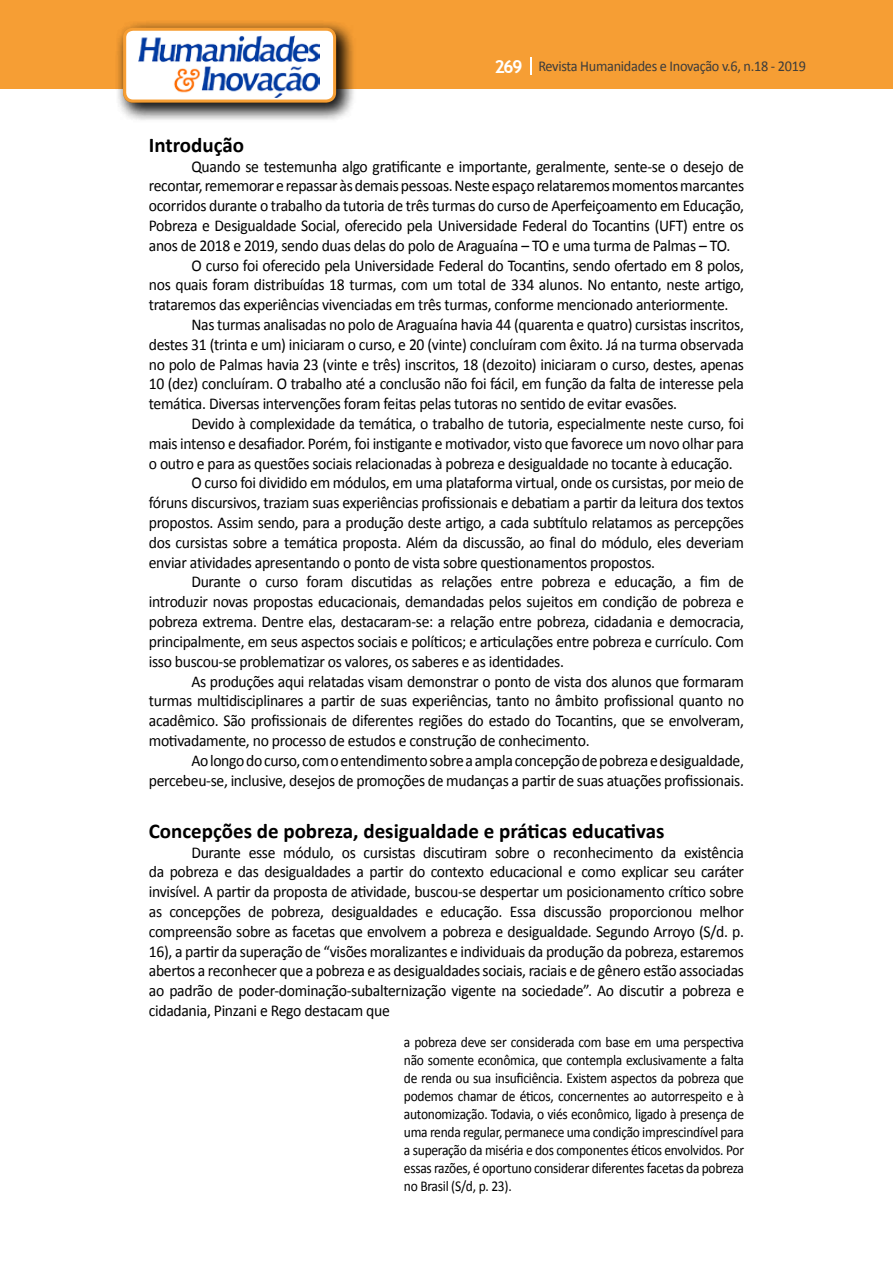
<style>
.page{position:relative;width:893px;height:1263px;background:#fff}
.page>*{position:absolute;margin:0;border:0;box-sizing:border-box;transform-origin:0 0}
.t1{font:700 21px "Calibri";color:#000}
.t2{font:16.5px/19.8px "Calibri";letter-spacing:-.02em;color:#000;text-align:justify;scale:.95 1}
.t3{font:15px/18px "Calibri";letter-spacing:-.02em;color:#000;text-align:justify;scale:.9 1}
.t4{font:15px "Calibri";letter-spacing:-.02em;color:#3c3c3b;scale:.95 1}
.s1{font-family:"Trebuchet MS";font-weight:700;font-size:18px;color:#fff}
</style>
<div class="page">
<div style="left:0;top:0;width:893px;height:88px;background:#f69e34"></div>
<svg style="left:530px;top:57px;width:2px;height:18px"></svg>
<div style="left:115px;top:19px;width:241px;height:104px;background:#000;opacity:.75"></div>
<div style="left:125px;top:29px;width:210px;height:72px;background:#fff;border-radius:9px"></div>
<img style="left:138px;top:35px;width:181px;height:62px">
<div style="left:123px;top:28px;width:213px;height:75px;border:3px solid #f69e34;border-radius:9px"></div>
<p class="t4" style="left:495px;top:57px;width:329px"><span class="s1">269</span> Revista Humanidades e Inovação v.6, n.18 - 2019</p>
<p class="t1" style="left:149px;top:130px;width:97px">Introdução</p>
<p class="t2" style="left:191px;top:156px;width:583px">Quando se testemunha algo gratificante e importante, geralmente, sente-se o desejo de</p>
<p class="t2" style="left:149px;top:176px;width:628px">recontar, rememorar e repassar às demais pessoas. Neste espaço relataremos momentos marcantes</p>
<p class="t2" style="left:149px;top:196px;width:628px">ocorridos durante o trabalho da tutoria de três turmas do curso de Aperfeiçoamento em Educação,</p>
<p class="t2" style="left:149px;top:216px;width:628px">Pobreza e Desigualdade Social, oferecido pela Universidade Federal do Tocantins (UFT) entre os</p>
<p class="t2" style="left:149px;top:235px;width:614px">anos de 2018 e 2019, sendo duas delas do polo de Araguaína – TO e uma turma de Palmas – TO.</p>
<p class="t2" style="left:191px;top:255px;width:583px">O curso foi oferecido pela Universidade Federal do Tocantins, sendo ofertado em 8 polos,</p>
<p class="t2" style="left:149px;top:275px;width:628px">nos quais foram distribuídas 18 turmas, com um total de 334 alunos. No entanto, neste artigo,</p>
<p class="t2" style="left:149px;top:295px;width:612px">trataremos das experiências vivenciadas em três turmas, conforme mencionado anteriormente.</p>
<p class="t2" style="left:191px;top:315px;width:583px">Nas turmas analisadas no polo de Araguaína havia 44 (quarenta e quatro) cursistas inscritos,</p>
<p class="t2" style="left:149px;top:334px;width:628px">destes 31 (trinta e um) iniciaram o curso, e 20 (vinte) concluíram com êxito. Já na turma observada</p>
<p class="t2" style="left:149px;top:354px;width:628px">no polo de Palmas havia 23 (vinte e três) inscritos, 18 (dezoito) iniciaram o curso, destes, apenas</p>
<p class="t2" style="left:149px;top:374px;width:628px">10 (dez) concluíram. O trabalho até a conclusão não foi fácil, em função da falta de interesse pela</p>
<p class="t2" style="left:149px;top:394px;width:558px">temática. Diversas intervenções foram feitas pelas tutoras no sentido de evitar evasões.</p>
<p class="t2" style="left:191px;top:414px;width:583px">Devido à complexidade da temática, o trabalho de tutoria, especialmente neste curso, foi</p>
<p class="t2" style="left:149px;top:433px;width:628px">mais intenso e desafiador. Porém, foi instigante e motivador, visto que favorece um novo olhar para</p>
<p class="t2" style="left:149px;top:453px;width:616px">o outro e para as questões sociais relacionadas à pobreza e desigualdade no tocante à educação.</p>
<p class="t2" style="left:191px;top:473px;width:583px">O curso foi dividido em módulos, em uma plataforma virtual, onde os cursistas, por meio de</p>
<p class="t2" style="left:149px;top:493px;width:628px">fóruns discursivos, traziam suas experiências profissionais e debatiam a partir da leitura dos textos</p>
<p class="t2" style="left:149px;top:513px;width:628px">propostos. Assim sendo, para a produção deste artigo, a cada subtítulo relatamos as percepções</p>
<p class="t2" style="left:149px;top:532px;width:628px">dos cursistas sobre a temática proposta. Além da discussão, ao final do módulo, eles deveriam</p>
<p class="t2" style="left:149px;top:552px;width:534px">enviar atividades apresentando o ponto de vista sobre questionamentos propostos.</p>
<p class="t2" style="left:191px;top:572px;width:583px">Durante o curso foram discutidas as relações entre pobreza e educação, a fim de</p>
<p class="t2" style="left:149px;top:592px;width:628px">introduzir novas propostas educacionais, demandadas pelos sujeitos em condição de pobreza e</p>
<p class="t2" style="left:149px;top:612px;width:628px">pobreza extrema. Dentre elas, destacaram-se: a relação entre pobreza, cidadania e democracia,</p>
<p class="t2" style="left:149px;top:631px;width:628px">principalmente, em seus aspectos sociais e políticos; e articulações entre pobreza e currículo. Com</p>
<p class="t2" style="left:149px;top:651px;width:439px">isso buscou-se problematizar os valores, os saberes e as identidades.</p>
<p class="t2" style="left:191px;top:671px;width:583px">As produções aqui relatadas visam demonstrar o ponto de vista dos alunos que formaram</p>
<p class="t2" style="left:149px;top:691px;width:628px">turmas multidisciplinares a partir de suas experiências, tanto no âmbito profissional quanto no</p>
<p class="t2" style="left:149px;top:711px;width:628px">acadêmico. São profissionais de diferentes regiões do estado do Tocantins, que se envolveram,</p>
<p class="t2" style="left:149px;top:730px;width:465px">motivadamente, no processo de estudos e construção de conhecimento.</p>
<p class="t2" style="left:191px;top:750px;width:583px">Ao longo do curso, com o entendimento sobre a ampla concepção de pobreza e desigualdade,</p>
<p class="t2" style="left:149px;top:770px;width:628px">percebeu-se, inclusive, desejos de promoções de mudanças a partir de suas atuações profissionais.</p>
<p class="t1" style="left:149px;top:816px;width:517px">Concepções de pobreza, desigualdade e práticas educativas</p>
<p class="t2" style="left:149px;top:842px;width:628px;text-indent:43px">Durante esse módulo, os cursistas discutiram sobre o reconhecimento da existência da pobreza e das desigualdades a partir do contexto educacional e como explicar seu caráter invisível. A partir da proposta de atividade, buscou-se despertar um posicionamento crítico sobre as concepções de pobreza, desigualdades e educação. Essa discussão proporcionou melhor compreensão sobre as facetas que envolvem a pobreza e desigualdade. Segundo Arroyo (S/d. p.<br>16), a partir da superação de “visões moralizantes e individuais da produção da pobreza, estaremos abertos a reconhecer que a pobreza e as desigualdades sociais, raciais e de gênero estão associadas ao padrão de poder-dominação-subalternização vigente na sociedade”. Ao discutir a pobreza e cidadania, Pinzani e Rego destacam que</p>
<p class="t3" style="left:404px;top:1033px;width:379px">a pobreza deve ser considerada com base em uma perspectiva não somente econômica, que contempla exclusivamente a falta de renda ou sua insuficiência. Existem aspectos da pobreza que podemos chamar de éticos, concernentes ao autorrespeito e à autonomização. Todavia, o viés econômico, ligado à presença de uma renda regular, permanece uma condição imprescindível para a superação da miséria e dos componentes éticos envolvidos. Por essas razões, é oportuno considerar diferentes facetas da pobreza no Brasil (S/d, p. 23).</p>
</div>
